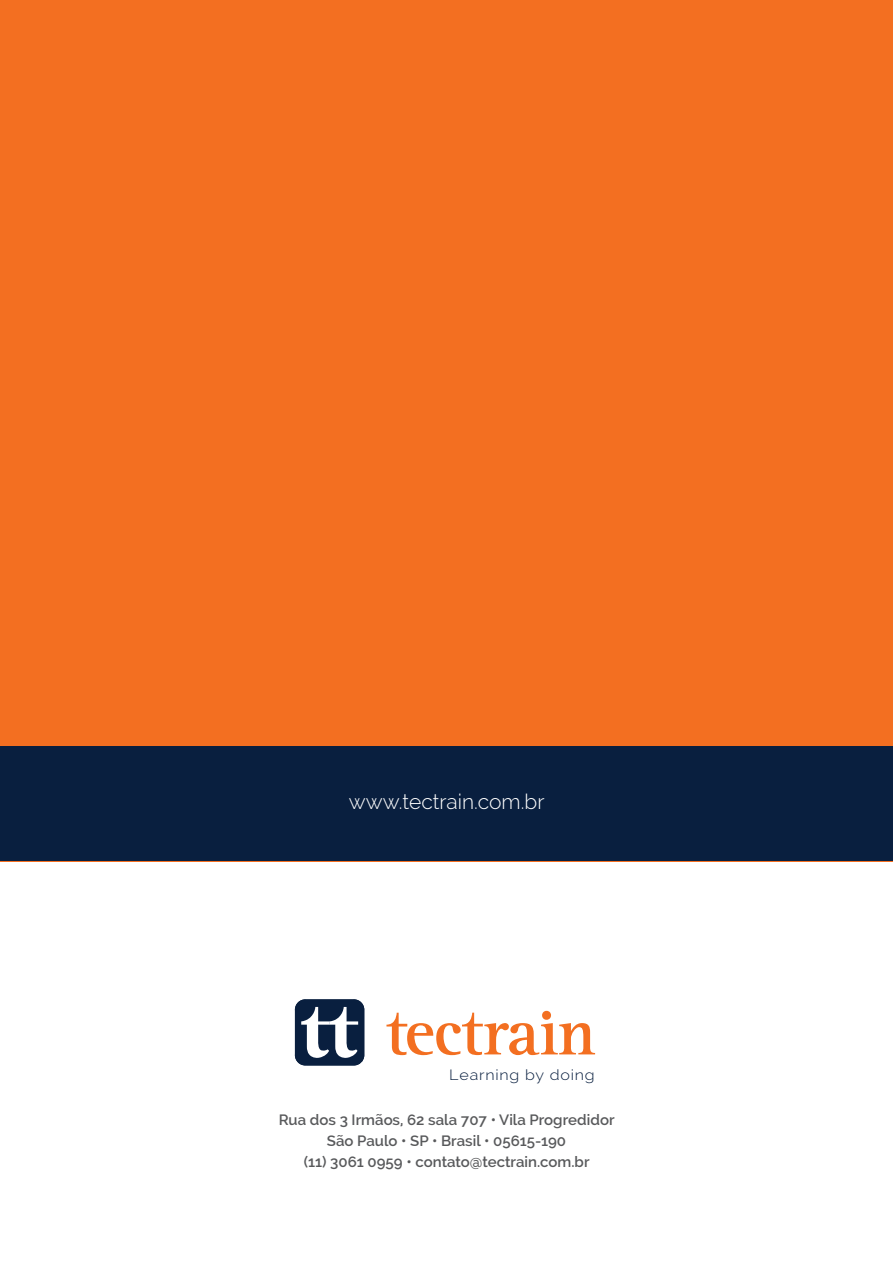
<style>
.page{position:relative;width:893px;height:1263px;background:#fff}
.page>*{position:absolute;margin:0;border:0;box-sizing:border-box;transform-origin:0 0}
.t1{font:300 21px "Raleway";color:#fff}
.t2{font:600 15px/21px "Raleway";color:#58595b;text-align:center}
.t3{font:300 14.55px "Raleway";letter-spacing:.05em;color:#091f3f;scale:1.1 1}
</style>
<div class="page">
<svg style="left:295px;top:999px;width:69px;height:66px"></svg>
<svg style="left:386px;top:1010px;width:209px;height:45px"></svg>
<div style="left:0;top:0;width:893px;height:861px;background:#f36f21"></div>
<div style="left:0;top:746px;width:893px;height:115px;background:#091f3f"></div>
<h1 class="t1" style="left:349px;top:789px;width:197px">www.tectrain.com.br</h1>
<p class="t3" style="left:449px;top:1067px;width:134px">Learning by doing</p>
<p class="t2" style="left:279px;top:1109px;width:337px">Rua dos 3 Irmãos, 62 sala 707 • Vila Progredidor<br>São Paulo • SP • Brasil • 05615-190<br>(11) 3061 0959 • contato@tectrain.com.br</p>
</div>
